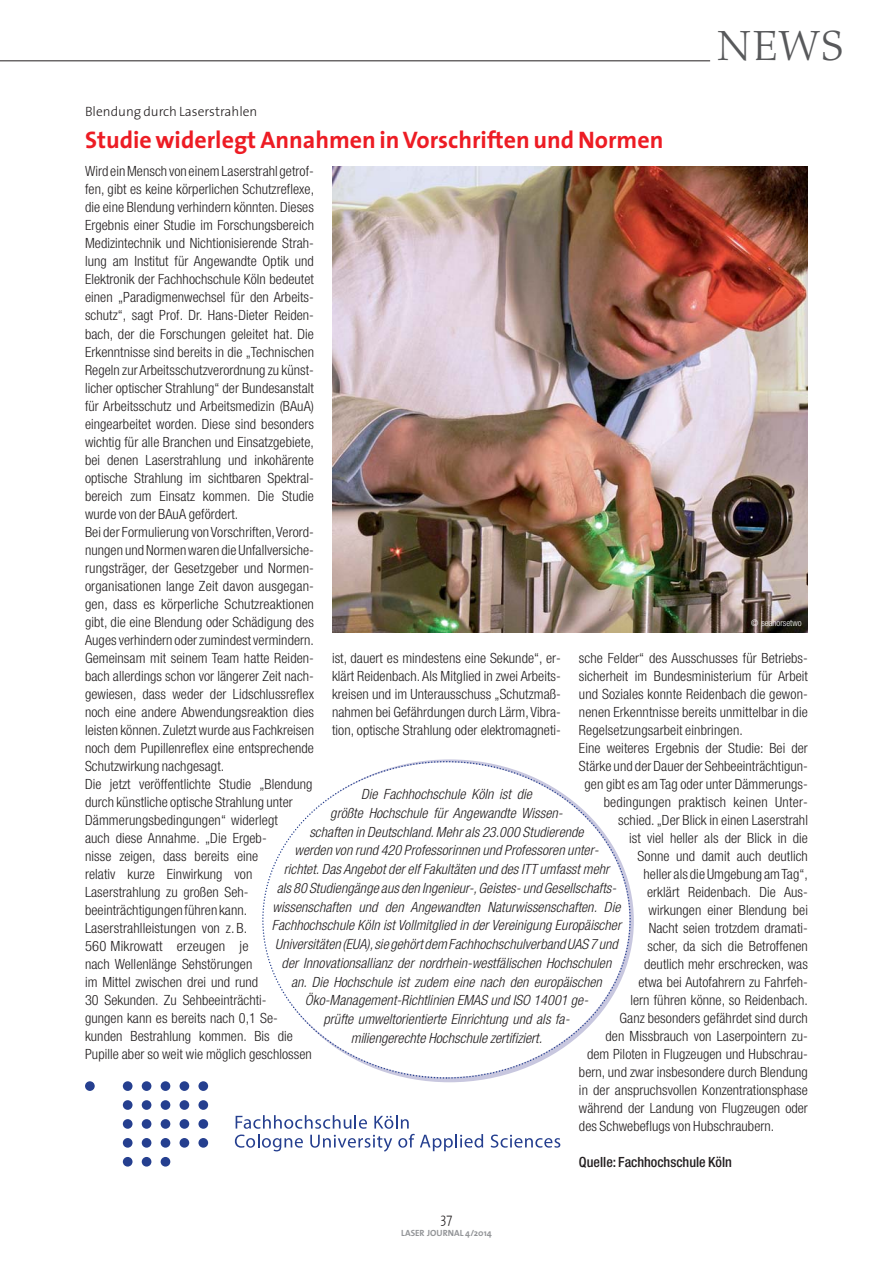
<style>
.page{position:relative;width:893px;height:1263px;background:#fff}
.page>*{position:absolute;margin:0;border:0;box-sizing:border-box;transform-origin:0 0}
.t1{font:300 42px "Palatino";color:#58595b}
.t2{font:700 24px "The Sans";color:#ed1c24}
.t3{font:300 14.25px "The Sans";color:#231f20;scale:.9 1}
.t4{font:300 condensed 14.1px/18px "Helvetica Neue";letter-spacing:.005em;color:#231f20}
.t5{font:italic 300 condensed 14.1px/18.8px "Helvetica Neue";letter-spacing:.005em;color:#231f20;text-align:center}
.t6{font:500 condensed 14.1px "Helvetica Neue";color:#231f20}
.t7{font:300 13.5px "The Sans";color:#231f20}
.t8{font:700 9px "The Sans";color:#939598}
.t9{font:300 condensed 9px "Helvetica Neue";color:#fff}
</style>
<div class="page">
<hr style="left:0;top:60px;width:710px;height:1px;background:#231f20">
<img style="left:333px;top:166px;width:475px;height:467px">
<div style="left:85px;top:1081px;width:10px;height:10px;background:#253f8f;border-radius:50%"></div>
<div style="left:123px;top:1081px;width:10px;height:10px;background:#253f8f;border-radius:50%"></div>
<div style="left:142px;top:1081px;width:9px;height:10px;background:#253f8f;border-radius:50%"></div>
<div style="left:161px;top:1081px;width:9px;height:10px;background:#253f8f;border-radius:50%"></div>
<div style="left:180px;top:1081px;width:9px;height:10px;background:#253f8f;border-radius:50%"></div>
<div style="left:198px;top:1081px;width:10px;height:10px;background:#253f8f;border-radius:50%"></div>
<div style="left:123px;top:1100px;width:10px;height:10px;background:#253f8f;border-radius:50%"></div>
<div style="left:142px;top:1100px;width:9px;height:10px;background:#253f8f;border-radius:50%"></div>
<div style="left:161px;top:1100px;width:9px;height:10px;background:#253f8f;border-radius:50%"></div>
<div style="left:180px;top:1100px;width:9px;height:10px;background:#253f8f;border-radius:50%"></div>
<div style="left:198px;top:1100px;width:10px;height:10px;background:#253f8f;border-radius:50%"></div>
<div style="left:123px;top:1119px;width:10px;height:10px;background:#253f8f;border-radius:50%"></div>
<div style="left:142px;top:1119px;width:9px;height:10px;background:#253f8f;border-radius:50%"></div>
<div style="left:161px;top:1119px;width:9px;height:10px;background:#253f8f;border-radius:50%"></div>
<div style="left:180px;top:1119px;width:9px;height:10px;background:#253f8f;border-radius:50%"></div>
<div style="left:198px;top:1119px;width:10px;height:10px;background:#253f8f;border-radius:50%"></div>
<div style="left:123px;top:1138px;width:10px;height:10px;background:#253f8f;border-radius:50%"></div>
<div style="left:142px;top:1138px;width:9px;height:10px;background:#253f8f;border-radius:50%"></div>
<div style="left:161px;top:1138px;width:9px;height:10px;background:#253f8f;border-radius:50%"></div>
<div style="left:180px;top:1138px;width:9px;height:10px;background:#253f8f;border-radius:50%"></div>
<div style="left:198px;top:1138px;width:10px;height:10px;background:#253f8f;border-radius:50%"></div>
<svg style="left:235px;top:1115px;width:248px;height:36px"></svg>
<svg style="left:491px;top:1134px;width:69px;height:14px"></svg>
<div style="left:123px;top:1157px;width:10px;height:9px;background:#253f8f;border-radius:50%"></div>
<div style="left:142px;top:1157px;width:9px;height:9px;background:#253f8f;border-radius:50%"></div>
<div style="left:161px;top:1157px;width:9px;height:9px;background:#253f8f;border-radius:50%"></div>
<svg style="left:262px;top:760px;width:370px;height:319px"></svg>
<p class="t7" style="left:85px;top:107px;width:174px">Blendung durch Laserstrahlen</p>
<h2 class="t2" style="left:85px;top:128px;width:580px">Studie widerlegt Annahmen in Vorschriften und Normen</h2>
<h1 class="t1" style="left:717px;top:31px;width:128px">NEWS</h1>
<p class="t4" style="left:85px;top:164px;width:231px">Wird ein Mensch von einem Laserstrahl getrof&shy;fen, gibt es keine körperlichen Schutzreflexe, die eine Blendung verhindern könnten. Dieses Ergebnis einer Studie im Forschungsbereich Medizintechnik und Nichtionisierende Strah&shy;lung am Institut für Angewandte Optik und Elektronik der Fachhochschule Köln bedeutet einen „Paradigmenwechsel für den Arbeits&shy;schutz“, sagt Prof. Dr. Hans-Dieter Reiden&shy;bach, der die Forschungen geleitet hat. Die Erkenntnisse sind bereits in die „Technischen Regeln zur Arbeitsschutzverordnung zu künst&shy;licher optischer Strahlung“ der Bundesanstalt für Arbeitsschutz und Arbeitsmedizin (BAuA) eingearbeitet worden. Diese sind besonders wichtig für alle Branchen und Einsatzgebiete, bei denen Laserstrahlung und inkohärente optische Strahlung im sichtbaren Spektral - bereich zum Einsatz kommen. Die Studie wurde von der BAuA gefördert.<br>Bei der Formulierung von Vorschriften, Verord&shy;nungen und Normen waren die Unfallversiche&shy;rungsträger, der Gesetzgeber und Normen - organisationen lange Zeit davon ausgegan&shy;gen, dass es körperliche Schutzreaktionen gibt, die eine Blendung oder Schädigung des Auges verhindern oder zumindest vermindern.<br>Gemeinsam mit seinem Team hatte Reiden&shy;bach allerdings schon vor längerer Zeit nach&shy;gewiesen, dass weder der Lidschlussreflex noch eine andere Abwendungsreaktion dies leisten können. Zuletzt wurde aus Fachkreisen noch dem Pupillenreflex eine entsprechende Schutzwirkung nachgesagt.<br>Die jetzt veröffentlichte Studie „Blendung durch künstliche optische Strahlung unter Dämmerungsbedingungen“ widerlegt<br>auch diese Annahme. „Die Ergeb-<br>nisse zeigen, dass bereits eine<br>relativ kurze Einwirkung von Laserstrahlung zu großen Seh - beeinträchtigungen führen kann.<br>Laserstrahlleistungen von z. B.<br>560 Mikrowatt erzeugen je<br>nach Wellenlänge Sehstörungen<br>im Mittel zwischen drei und rund<br>30 Sekunden. Zu Sehbeeinträchti-<br>gungen kann es bereits nach 0,1 Se&shy;kunden Bestrahlung kommen. Bis die Pupille aber so weit wie möglich geschlossen</p>
<p class="t9" style="left:751px;top:620px;width:52px">© seahorsetwo</p>
<p class="t4" style="left:332px;top:650px;width:230px;text-align:justify">ist, dauert es mindestens eine Sekunde“, er&shy;klärt Reidenbach. Als Mitglied in zwei Arbeits&shy;kreisen und im Unterausschuss „Schutzmaß&shy;nahmen bei Gefährdungen durch Lärm, Vibra&shy;tion, optische Strahlung oder elektromagneti-</p>
<p class="t4" style="left:579px;top:650px;width:230px">sche Felder“ des Ausschusses für Betriebs -</p>
<p class="t4" style="left:579px;top:668px;width:230px">sicherheit im Bundesministerium für Arbeit</p>
<p class="t4" style="left:579px;top:686px;width:230px">und Soziales konnte Reidenbach die gewon-</p>
<p class="t4" style="left:579px;top:704px;width:230px">nenen Erkenntnisse bereits unmittelbar in die</p>
<p class="t4" style="left:579px;top:722px;width:166px">Regelsetzungsarbeit einbringen.</p>
<p class="t4" style="left:579px;top:740px;width:230px">Eine weiteres Ergebnis der Studie: Bei der</p>
<p class="t4" style="left:579px;top:758px;width:230px">Stärke und der Dauer der Sehbeeinträchtigun-</p>
<p class="t4" style="left:584px;top:776px;width:225px">gen gibt es am Tag oder unter Dämmerungs-</p>
<p class="t4" style="left:604px;top:794px;width:206px">bedingungen praktisch keinen Unter-</p>
<p class="t4" style="left:618px;top:812px;width:191px">schied. „Der Blick in einen Laserstrahl</p>
<p class="t4" style="left:629px;top:830px;width:180px">ist viel heller als der Blick in die</p>
<p class="t4" style="left:638px;top:848px;width:172px">Sonne und damit auch deutlich</p>
<p class="t4" style="left:643px;top:866px;width:166px">heller als die Umgebung am Tag“,</p>
<p class="t4" style="left:647px;top:884px;width:162px">erklärt Reidenbach. Die Aus -</p>
<p class="t4" style="left:649px;top:902px;width:161px">wirkungen einer Blendung bei</p>
<p class="t4" style="left:649px;top:920px;width:161px">Nacht seien trotzdem dramati-</p>
<p class="t4" style="left:647px;top:938px;width:162px">scher, da sich die Betroffenen</p>
<p class="t4" style="left:644px;top:956px;width:165px">deutlich mehr erschrecken, was</p>
<p class="t4" style="left:638px;top:974px;width:171px">etwa bei Autofahrern zu Fahrfeh-</p>
<p class="t4" style="left:630px;top:992px;width:179px">lern führen könne, so Reidenbach.</p>
<p class="t4" style="left:620px;top:1010px;width:190px">Ganz besonders gefährdet sind durch</p>
<p class="t4" style="left:605px;top:1028px;width:204px">den Missbrauch von Laserpointern zu-</p>
<p class="t4" style="left:587px;top:1046px;width:222px">dem Piloten in Flugzeugen und Hubschrau-</p>
<p class="t4" style="left:579px;top:1064px;width:230px">bern, und zwar insbesondere durch Blendung</p>
<p class="t4" style="left:579px;top:1082px;width:230px">in der anspruchsvollen Konzentrationsphase</p>
<p class="t4" style="left:579px;top:1100px;width:230px">während der Landung von Flugzeugen oder</p>
<p class="t4" style="left:579px;top:1118px;width:197px">des Schwebeflugs von Hubschraubern.</p>
<p class="t6" style="left:579px;top:1156px;width:154px">Quelle: Fachhochschule Köln</p>
<p class="t5" style="left:272px;top:786px;width:353px">Die Fach hochschule Köln ist die<br>größte Hochschule für Angewandte Wissen-<br>schaften in Deutschland.Mehrals 23.000 Studierende<br>werden von rund 420 Professorinnen und Professoren unter&shy;richtet.Das Angebotderelf Fakultäten und des ITT umfasstmehr<br>als 80 Studiengänge aus den In genieur-,Geistes-und Gesellschafts&shy;wissenschaften und den Angewandten Naturwissenschaften. Die Fachhochschule Köln istVollmitglied in derVereinigung Europäischer Universitäten (EUA),sie gehörtdem Fachhochschulverband UAS 7 und der Innovationsallianz der nordrhein-westfälischen Hochschulen an. Die Hochschule ist zudem eine nach den europäischen Öko-Management-Richtlinien EMAS und ISO 14001 ge-<br>prüfte umweltorientierte Einrichtung und als fa -<br>miliengerechte Hochschule zertifiziert.</p>
<p class="t3" style="left:441px;top:1212px;width:15px">37</p>
<p class="t8" style="left:401px;top:1228px;width:92px">LASER JOURNAL 4/2014</p>
</div>
